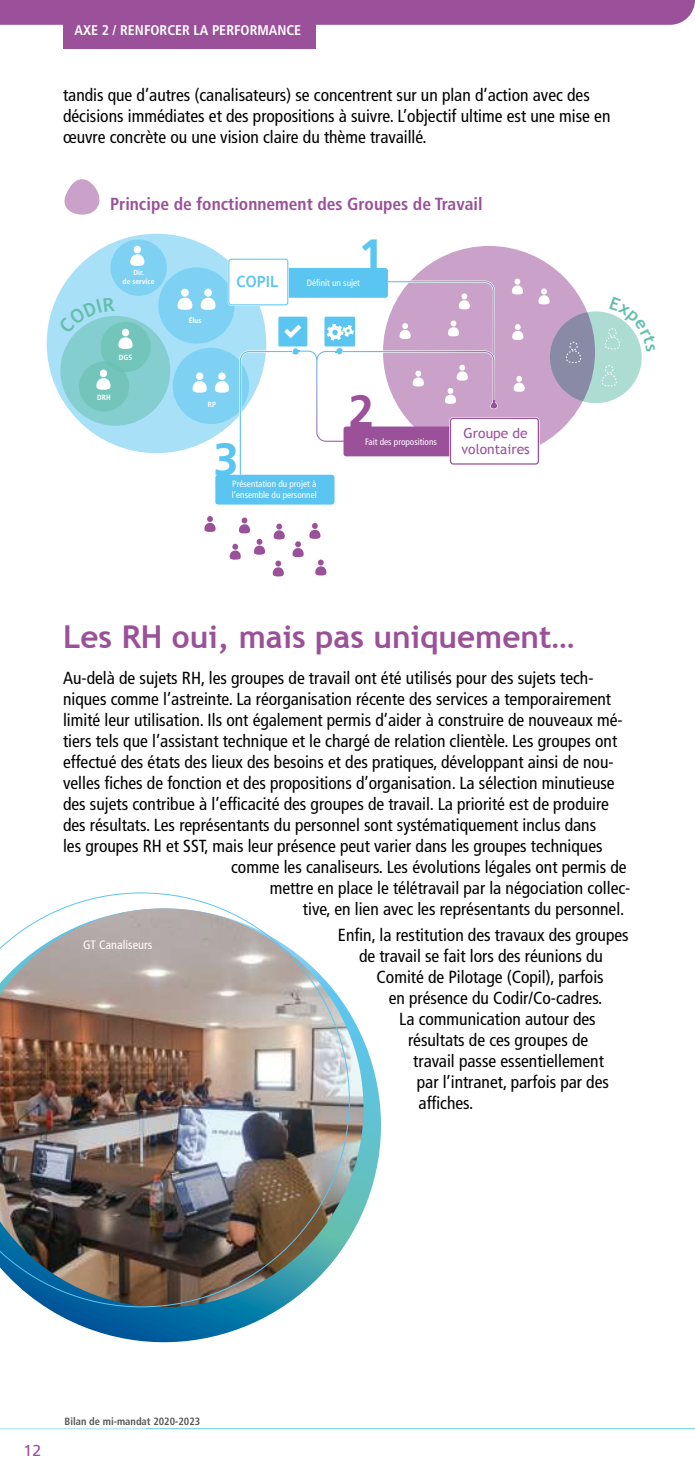
<style>
.page{position:relative;width:695px;height:1474px;background:#fff}
.page>*{position:absolute;margin:0;border:0;box-sizing:border-box;transform-origin:0 0}
.t1{font:700 45.15px "Frutiger";color:#5bc5f2}
.t2{font:700 45.15px "Frutiger";color:#9b509a}
.t3{font:700 31.5px "Trebuchet MS";color:#9b509a}
.t4{font:condensed 17.5px/21px "Frutiger LT Std";color:#000}
.t5{font:700 condensed 17.5px "Frutiger LT Std";color:#9b509a}
.t6{font:15.75px "Frutiger LT Std";color:#9b509a}
.t7{font:700 15.58px "Trebuchet MS";color:#5bc5f2}
.t8{font:700 condensed 14px "Frutiger LT Std";color:#fff}
.t9{font:13.83px/15.4px "Trebuchet MS";color:#9b509a}
.t10{font:condensed 12.25px "Frutiger LT Std";color:#fff}
.t11{font:700 condensed 10.5px "Frutiger LT Std";color:#575756}
.t12{font:condensed 9.28px/11px "Frutiger LT Std";color:#fff}
.t13{font:700 condensed 7.52px/9.1px "Frutiger LT Std";color:#fff;text-align:center}
</style>
<div class="page">
<svg style="left:0;top:1428px;width:694px;height:2px"></svg>
<div style="left:0;top:0;width:694px;height:25px;background:#9b509a"></div>
<div style="left:63px;top:0;width:252px;height:48px;background:#9b509a"></div>
<svg style="left:45px;top:1039px;width:336px;height:304px"></svg>
<img style="left:350px;top:1014px;width:13px;height:293px">
<img style="left:0;top:892px;width:350px;height:415px">
<div style="left:47px;top:234px;width:219px;height:219px;background:#a8e0f8;border-radius:50%"></div>
<div style="left:110px;top:239px;width:57px;height:57px;background:#7fd1f4;border-radius:50%"></div>
<div style="left:158px;top:267px;width:77px;height:77px;background:#7fd1f4;border-radius:50%"></div>
<div style="left:60px;top:316px;width:110px;height:110px;background:#84cecf;border-radius:50%"></div>
<div style="left:383px;top:246px;width:212px;height:212px;background:#caa2c9;border-radius:50%"></div>
<svg style="left:550px;top:311px;width:91px;height:92px;background:#99b0bb"></svg>
<div style="left:134px;top:246px;width:7px;height:7px;background:#fff;border-radius:50%"></div>
<svg style="left:130px;top:254px;width:14px;height:12px"></svg>
<div style="left:100px;top:322px;width:51px;height:50px;background:#73c5bc;border-radius:50%"></div>
<div style="left:79px;top:361px;width:50px;height:50px;background:#73c5bc;border-radius:50%"></div>
<div style="left:100px;top:369px;width:7px;height:8px;background:#fff;border-radius:50%"></div>
<svg style="left:96px;top:378px;width:14px;height:12px"></svg>
<div style="left:181px;top:289px;width:8px;height:7px;background:#fff;border-radius:50%"></div>
<svg style="left:177px;top:297px;width:15px;height:13px"></svg>
<div style="left:204px;top:289px;width:8px;height:7px;background:#fff;border-radius:50%"></div>
<svg style="left:201px;top:297px;width:14px;height:13px"></svg>
<div style="left:173px;top:348px;width:76px;height:76px;background:#7fd1f4;border-radius:50%"></div>
<div style="left:196px;top:372px;width:7px;height:8px;background:#fff;border-radius:50%"></div>
<svg style="left:192px;top:381px;width:15px;height:12px"></svg>
<div style="left:218px;top:372px;width:7px;height:8px;background:#fff;border-radius:50%"></div>
<svg style="left:215px;top:381px;width:14px;height:12px"></svg>
<div style="left:569px;top:342px;width:8px;height:8px;border:1px dashed #fff;border-radius:50%"></div>
<svg style="left:565px;top:350px;width:16px;height:13px"></svg>
<div style="left:605px;top:365px;width:8px;height:9px;border:1px dashed #fff;border-radius:50%"></div>
<svg style="left:601px;top:373px;width:16px;height:14px"></svg>
<div style="left:269px;top:268px;width:119px;height:30px;background:#5bc5f2;border-radius:3px"></div>
<div style="left:229px;top:259px;width:59px;height:46px;background:#fff;border-radius:2px"></div>
<div style="left:228px;top:258px;width:61px;height:48px;border:2px solid #fff;border-radius:2px"></div>
<div style="left:228px;top:259px;width:60px;height:46px;border:1px solid #5bc5f2;border-radius:2px"></div>
<svg style="left:512px;top:278px;width:11px;height:16px"></svg>
<svg style="left:273px;top:560px;width:11px;height:16px"></svg>
<svg style="left:315px;top:559px;width:11px;height:16px"></svg>
<svg style="left:309px;top:523px;width:11px;height:16px"></svg>
<svg style="left:254px;top:539px;width:11px;height:16px"></svg>
<svg style="left:204px;top:516px;width:11px;height:16px"></svg>
<svg style="left:229px;top:543px;width:12px;height:16px"></svg>
<svg style="left:292px;top:541px;width:11px;height:16px"></svg>
<svg style="left:513px;top:376px;width:11px;height:16px"></svg>
<svg style="left:538px;top:288px;width:11px;height:16px"></svg>
<svg style="left:273px;top:523px;width:12px;height:16px"></svg>
<svg style="left:239px;top:517px;width:11px;height:16px"></svg>
<svg style="left:512px;top:324px;width:11px;height:16px"></svg>
<div style="left:215px;top:475px;width:119px;height:29px;background:#5bc5f2;border-radius:3px"></div>
<div style="left:450px;top:418px;width:88px;height:46px;background:#fff;border-radius:3px"></div>
<div style="left:449px;top:417px;width:90px;height:48px;border:3px solid #fff;border-radius:3px"></div>
<div style="left:450px;top:418px;width:89px;height:46px;border:1px solid #9b509a;border-radius:3px"></div>
<svg style="left:238px;top:279px;width:259px;height:198px"></svg>
<svg style="left:64px;top:179px;width:36px;height:36px"></svg>
<svg style="left:65px;top:316px;width:67px;height:33px"></svg>
<svg style="left:604px;top:312px;width:38px;height:40px"></svg>
<p class="t8" style="left:74px;top:22px;width:228px">AXE 2 / RENFORCER LA PERFORMANCE</p>
<p class="t4" style="left:63px;top:84px;width:549px">tandis que d’autres (canalisateurs) se concentrent sur un plan d’action avec des décisions immédiates et des propositions à suivre. L’objectif ultime est une mise en œuvre concrète ou une vision claire du thème travaillé.</p>
<p class="t5" style="left:110px;top:193px;width:374px">Principe de fonctionnement des Groupes de Travail</p>
<p class="t13" style="left:123px;top:268px;width:33px">Dir.<br>de service</p>
<p class="t13" style="left:119px;top:353px;width:15px">DGS</p>
<p class="t13" style="left:97px;top:392px;width:15px">DRH</p>
<h1 class="t1" style="left:358px;top:229px;width:27px">1</h1>
<p class="t13" style="left:189px;top:315px;width:14px">Élus</p>
<p class="t7" style="left:236px;top:272px;width:44px">COPIL</p>
<p class="t12" style="left:307px;top:277px;width:55px">Définit un sujet</p>
<p class="t13" style="left:208px;top:400px;width:10px">RP</p>
<h1 class="t1" style="left:213px;top:433px;width:27px">3</h1>
<p class="t12" style="left:232px;top:478px;width:86px">Présentation du projet à l’ensemble du personnel</p>
<h1 class="t2" style="left:348px;top:384px;width:27px">2</h1>
<p class="t12" style="left:365px;top:436px;width:73px">Fait des propositions</p>
<p class="t9" style="left:461px;top:426px;width:70px">Groupe de volontaires</p>
<h2 class="t3" style="left:63px;top:617px;width:513px">Les RH oui, mais pas uniquement…</h2>
<p class="t4" style="left:63px;top:667px;width:532px">Au-delà de sujets RH, les groupes de travail ont été utilisés pour des sujets tech-</p>
<p class="t4" style="left:63px;top:688px;width:549px">niques comme l’astreinte. La réorganisation récente des services a temporairement</p>
<p class="t4" style="left:63px;top:709px;width:561px">limité leur utilisation. Ils ont également permis d’aider à construire de nouveaux mé-</p>
<p class="t4" style="left:63px;top:730px;width:555px">tiers tels que l’assistant technique et le chargé de relation clientèle. Les groupes ont</p>
<p class="t4" style="left:63px;top:751px;width:552px">effectué des états des lieux des besoins et des pratiques, développant ainsi de nou-</p>
<p class="t4" style="left:63px;top:772px;width:553px">velles fiches de fonction et des propositions d’organisation. La sélection minutieuse</p>
<p class="t4" style="left:63px;top:793px;width:547px">des sujets contribue à l’efficacité des groupes de travail. La priorité est de produire</p>
<p class="t4" style="left:63px;top:814px;width:534px">des résultats. Les représentants du personnel sont systématiquement inclus dans</p>
<p class="t4" style="left:63px;top:835px;width:541px">les groupes RH et SST, mais leur présence peut varier dans les groupes techniques</p>
<p class="t4" style="left:231px;top:856px;width:397px">comme les canaliseurs. Les évolutions légales ont permis de</p>
<p class="t4" style="left:270px;top:877px;width:362px">mettre en place le télétravail par la négociation collec-</p>
<p class="t4" style="left:303px;top:898px;width:323px">tive, en lien avec les représentants du personnel.</p>
<p class="t4" style="left:338px;top:924px;width:292px;text-align:center">Enfin, la restitution des travaux des groupes de travail se fait lors des réunions du</p>
<p class="t4" style="left:376px;top:966px;width:229px">Comité de Pilotage (Copil), parfois</p>
<p class="t4" style="left:388px;top:987px;width:215px">en présence du Codir/Co-cadres.</p>
<p class="t4" style="left:399px;top:1008px;width:198px">La communication autour des</p>
<p class="t4" style="left:408px;top:1029px;width:182px">résultats de ces groupes de</p>
<p class="t4" style="left:413px;top:1050px;width:192px">travail passe essentiellement</p>
<p class="t4" style="left:416px;top:1071px;width:194px">par l’intranet, parfois par des</p>
<p class="t4" style="left:418px;top:1092px;width:56px">affiches.</p>
<p class="t10" style="left:83px;top:937px;width:71px">GT Canaliseurs</p>
<p class="t6" style="left:24px;top:1441px;width:19px">12</p>
<p class="t11" style="left:64px;top:1414px;width:137px">Bilan de mi-mandat 2020-2023</p>
</div>
